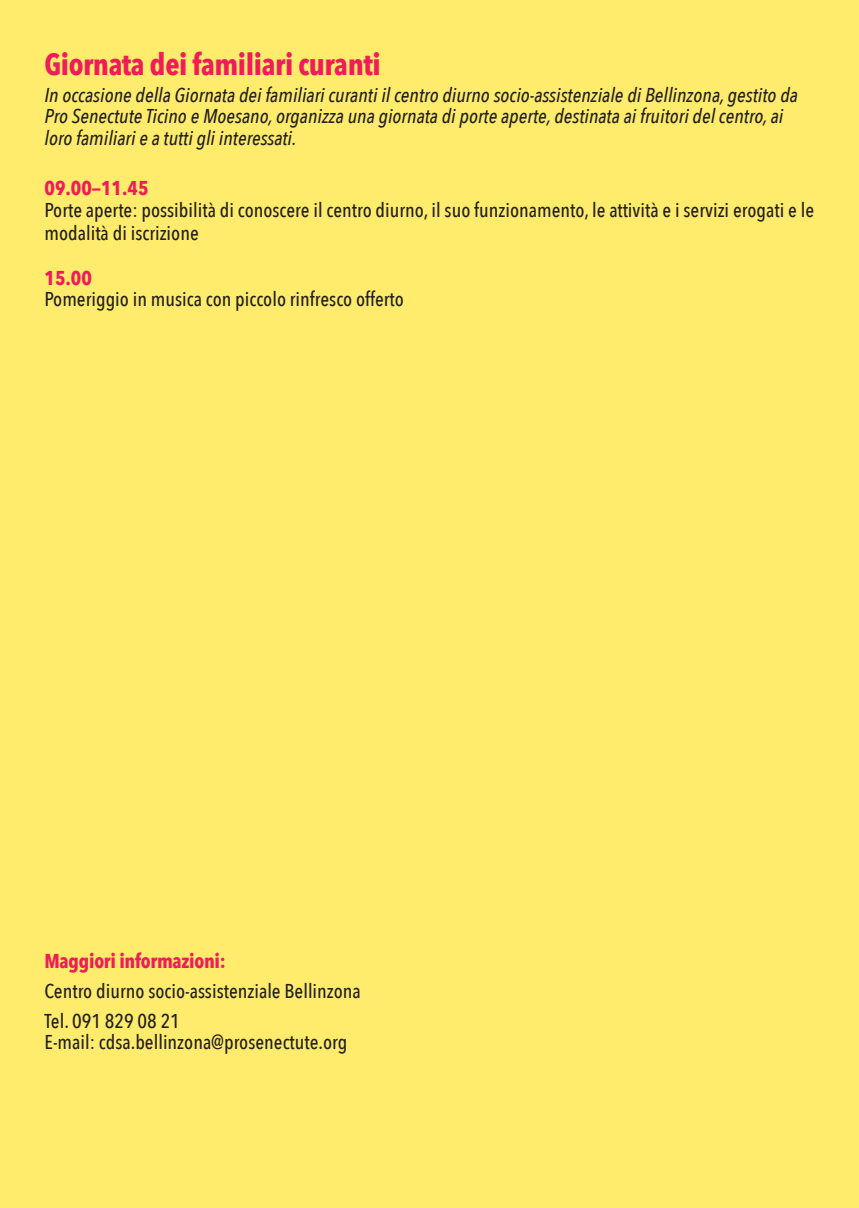
<style>
.page{position:relative;width:859px;height:1208px;background:#ffec6c}
.page>*{position:absolute;margin:0;border:0;box-sizing:border-box;transform-origin:0 0}
.t1{font:700 30px "Avenir Next Condensed";letter-spacing:-.015em;color:#ee1d59}
.t2{font:500 20px/22.2px "Avenir Next Condensed";color:#231f20}
.t3{font:italic 500 20px/21.5px "Avenir Next Condensed";color:#231f20}
.t4{font:700 20px "Avenir Next Condensed";letter-spacing:-.015em;color:#ee1d59}
.s1{font-weight:700;color:#ee1d59}
</style>
<div class="page">
<p class="t1" style="left:45px;top:46px;width:338px">Giornata dei familiari curanti</p>
<p class="t3" style="left:45px;top:84px;width:755px">In occasione della Giornata dei familiari curanti il centro diurno socio-assistenziale di Bellinzona, gestito da<br>Pro Senectute Ticino e Moesano, organizza una giornata di porte aperte, destinata ai fruitori del centro, ai loro familiari e a tutti gli interessati.</p>
<p class="t2" style="left:45px;top:177px;width:771px"><span class="s1">09.00—11.45<br></span>Porte aperte: possibilità di conoscere il centro diurno, il suo funzionamento, le attività e i servizi erogati e le modalità di iscrizione</p>
<p class="t2" style="left:45px;top:267px;width:361px;line-height:21.5px"><span class="s1">15.00<br></span>Pomeriggio in musica con piccolo rinfresco offerto</p>
<p class="t4" style="left:45px;top:948px;width:183px">Maggiori informazioni:</p>
<p class="t2" style="left:45px;top:979px;width:318px">Centro diurno socio-assistenziale Bellinzona</p>
<p class="t2" style="left:45px;top:1010px;width:304px;line-height:21.5px">Tel. 091 829 08 21<br>E-mail: cdsa.bellinzona@prosenectute.org</p>
</div>
